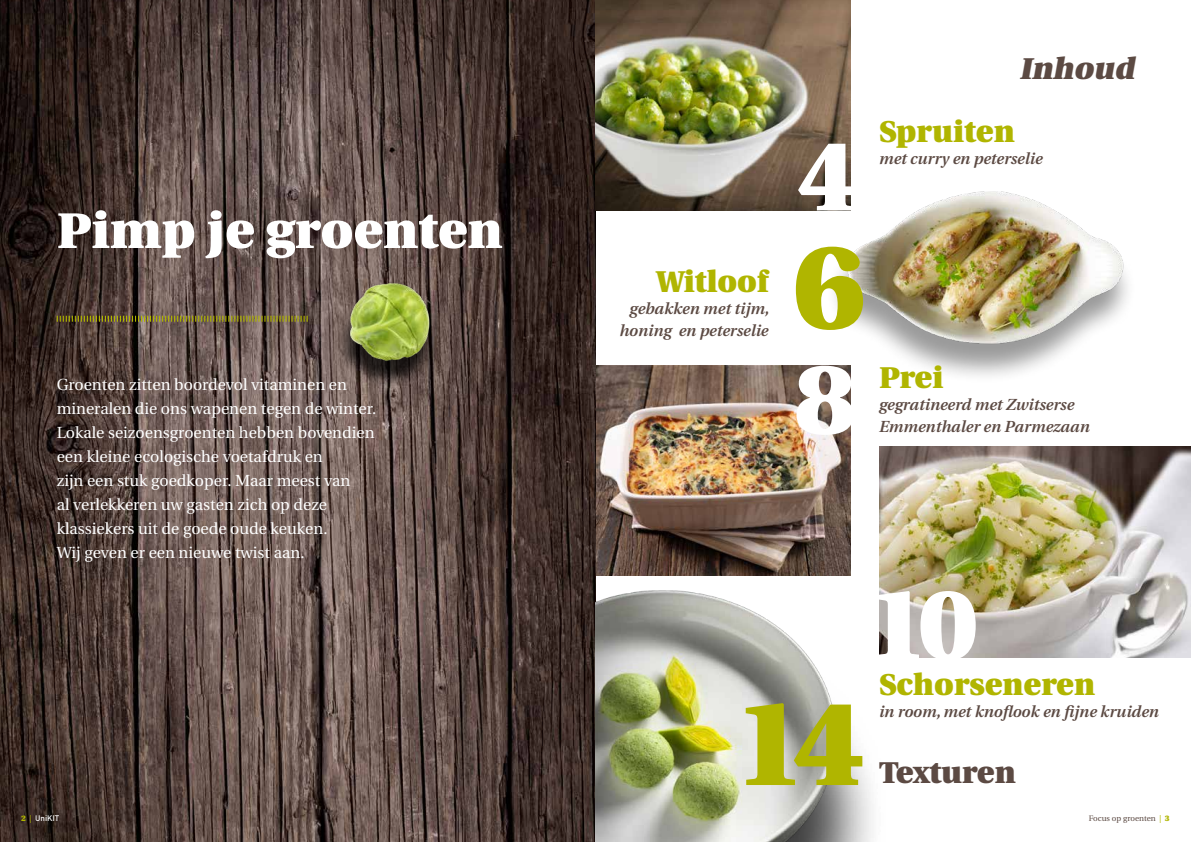
<style>
.page{position:relative;width:1191px;height:842px;background:#fff}
.page>*{position:absolute;margin:0;border:0;box-sizing:border-box;transform-origin:0 0}
.t1{font:900 120.4px "Utopia";color:#b0b500}
.t2{font:900 100px "Utopia";color:#fff}
.t3{font:900 50px "Utopia";color:#fff}
.t4{font:900 30px "Utopia";color:#b0b500}
.t5{font:900 30px "Utopia";color:#5c4a43}
.t6{font:italic 900 30px "Utopia";color:#5c4a43}
.t7{font:16px/24px "Utopia";color:#fff}
.t8{font:italic 600 16px/22px "Utopia";color:#5c4a43;text-align:right}
.t9{font:8px "Utopia";color:#5c4a43}
.t10{font:500 8px "DIN Pro";color:#fff}
.s1{font-family:"Utopia";font-weight:900;color:#b0b500}
.s2{font-family:"Utopia";font-weight:400;color:#b0b500}
.s3{color:#b0b500}
.s4{font-weight:900;color:#b0b500}
</style>
<div class="page">
<img style="left:595px;top:365px;width:255px;height:210px">
<img style="left:0;top:0;width:595px;height:842px">
<img style="left:879px;top:447px;width:312px;height:210px">
<img style="left:595px;top:22px;width:255px;height:188px">
<img style="left:595px;top:0;width:255px;height:22px">
<div style="left:826px;top:195px;width:310px;height:189px;background:#000;opacity:.4"></div>
<img style="left:848px;top:174px;width:277px;height:184px">
<div style="left:595px;top:629px;width:292px;height:213px;background:#000;opacity:.75"></div>
<img style="left:595px;top:560px;width:251px;height:282px">
<svg style="left:57px;top:316px;width:251px;height:6px;background:#7b722e"></svg>
<div style="left:337px;top:291px;width:99px;height:98px;background:#000;opacity:.75"></div>
<img style="left:342px;top:274px;width:94px;height:89px">
<h3 class="t3" style="left:57px;top:202px;width:447px">Pimp je groenten</h3>
<p class="t7" style="left:57px;top:373px;width:321px">Groenten zitten boordevol vitaminen en mineralen die ons wapenen tegen de winter.<br>Lokale seizoensgroenten hebben bovendien een kleine ecologische voetafdruk en<br>zijn een stuk goedkoper. Maar meest van<br>al verlekkeren uw gasten zich op deze klassiekers uit de goede oude keuken.<br>Wij geven er een nieuwe twist aan.</p>
<h3 class="t4" style="left:656px;top:265px;width:113px">Witloof</h3>
<p class="t8" style="left:619px;top:298px;width:152px">gebakken met tijm, honing en peterselie</p>
<h3 class="t6" style="left:1019px;top:52px;width:123px">Inhoud</h3>
<h2 class="t2" style="left:797px;top:119px;width:61px">4</h2>
<h1 class="t1" style="left:792px;top:218px;width:74px">6</h1>
<h2 class="t2" style="left:795px;top:342px;width:61px">8</h2>
<h3 class="t4" style="left:879px;top:114px;width:137px">Spruiten</h3>
<p class="t8" style="left:879px;top:148px;width:165px">met curry en peterselie</p>
<h3 class="t4" style="left:879px;top:360px;width:66px">Prei</h3>
<p class="t8" style="left:879px;top:393px;width:212px;text-align:left">gegratineerd met Zwitserse<br>Emmenthaler en Parmezaan</p>
<h1 class="t1" style="left:734px;top:675px;width:132px">14</h1>
<h2 class="t2" style="left:868px;top:567px;width:111px">10</h2>
<h3 class="t4" style="left:879px;top:667px;width:217px">Schorseneren</h3>
<p class="t8" style="left:879px;top:701px;width:281px">in room, met knoflook en fijne kruiden</p>
<h3 class="t5" style="left:879px;top:756px;width:138px">Texturen</h3>
<p class="t10" style="left:21px;top:813px;width:39px"><span class="s1">2</span> <span class="s2">|</span> UniKIT</p>
<p class="t9" style="left:1088px;top:814px;width:82px">Focus op groenten <span class="s3">|</span> <span class="s4">3</span></p>
</div>
